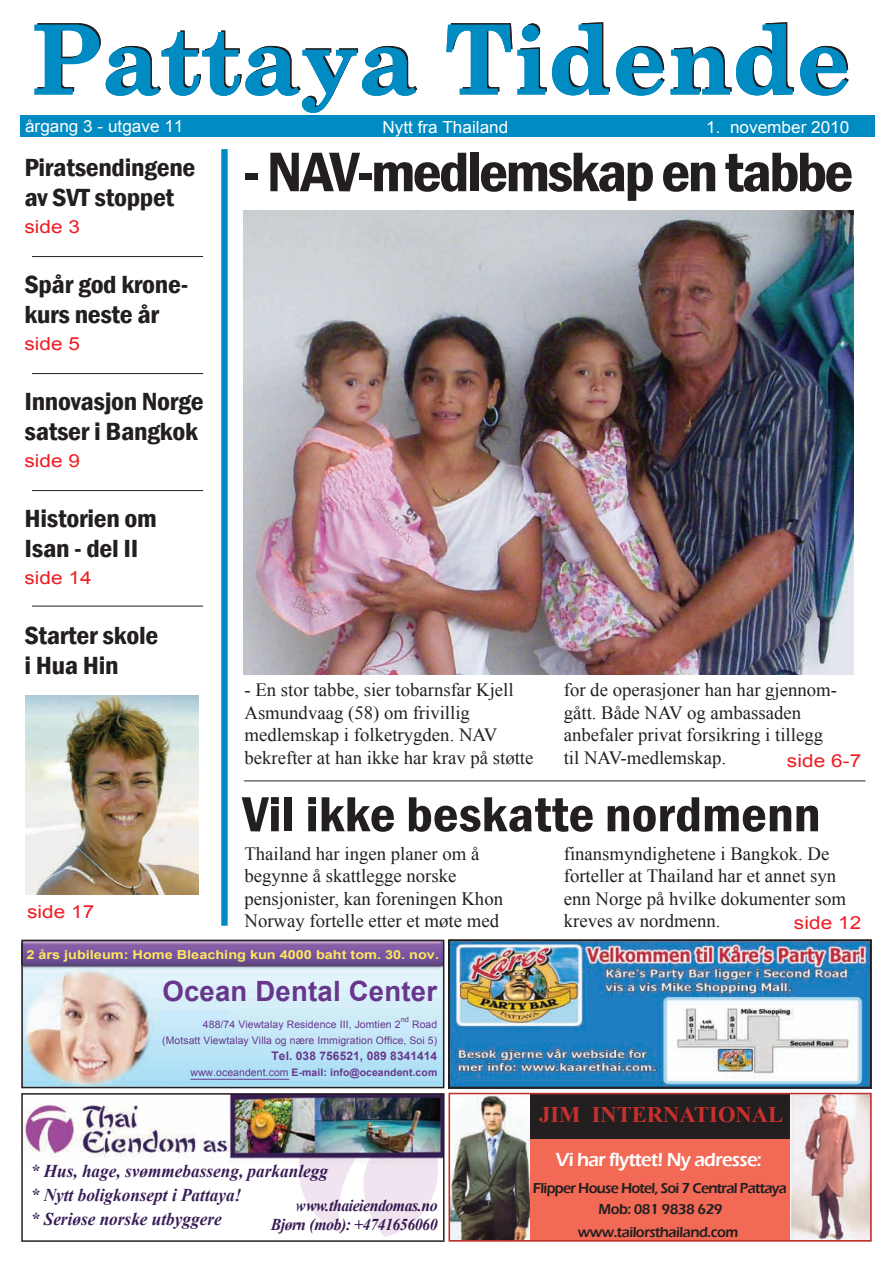
<style>
.page{position:relative;width:893px;height:1263px;background:#fff}
.page>*{position:absolute;margin:0;border:0;box-sizing:border-box;transform-origin:0 0}
.t1{font:600 condensed 57.75px "Franklin Gothic";letter-spacing:-.045em;color:#231f20;scale:1.1 1}
.t2{font:600 condensed 51px "Franklin Gothic";color:#231f20;scale:1.1 1}
.t3{font:700 27.9px "Arial";letter-spacing:.01em;color:#68368b}
.t4{font:600 condensed 25.5px/30px "Franklin Gothic";letter-spacing:-.01em;color:#231f20;scale:1.1 1}
.t5{font:700 22.35px "Times New Roman";color:#c7312d}
.t6{font:600 19.5px "Eras ITC";letter-spacing:-.035em;color:#fff;scale:.96 1}
.t7{font:18.75px/22.5px "Times New Roman";color:#231f20}
.t8{font:italic 700 18px/24px "Times New Roman";color:#381e56;scale:.96 1}
.t9{font:18px "Arial";letter-spacing:.005em;color:#ee1d23;scale:1.15 1}
.t10{font:16.65px "Arial";color:#fff}
.t11{font:italic 700 16.5px/19.5px "Times New Roman";letter-spacing:-.03em;color:#381c54;text-align:right;scale:.96 1}
.t12{font:600 14.85px/21px "Eras ITC";letter-spacing:-.045em;color:#231f20;text-align:center;scale:.96 1}
.t13{font:700 12.45px "Arial";color:#ffe75f;scale:1.16 1}
.t14{font:700 11.85px "Arial";letter-spacing:.01em;color:#68368b}
.t15{font:10.35px/16.2px "Arial";letter-spacing:.01em;color:#68368b;text-align:right}
.t16{font:700 10.35px "Arial";letter-spacing:.01em;color:#68368b}
.t17{font:7.35px "Arial";color:#68368b}
.s1{font-weight:400}
</style>
<div class="page">
<div style="left:21px;top:116px;width:854px;height:21px;background:#008bc2"></div>
<svg style="left:34px;top:23px;width:383px;height:90px"></svg>
<svg style="left:446px;top:22px;width:403px;height:74px"></svg>
<div style="left:221px;top:149px;width:7px;height:777px;background:#008bc2"></div>
<img style="left:24px;top:943px;width:417px;height:142px">
<hr style="left:190px;top:1079px;width:99px;height:1px;background:#68368b">
<div style="left:21px;top:940px;width:423px;height:148px;border:2px solid #231f20"></div>
<hr style="left:32px;top:256px;width:171px;height:1px;background:#231f20">
<hr style="left:32px;top:373px;width:171px;height:1px;background:#231f20">
<hr style="left:32px;top:490px;width:171px;height:1px;background:#231f20">
<hr style="left:32px;top:606px;width:171px;height:1px;background:#231f20">
<img style="left:451px;top:942px;width:417px;height:143px">
<div style="left:448px;top:939px;width:423px;height:149px;border:2px solid #231f20"></div>
<img style="left:243px;top:210px;width:610px;height:464px">
<hr style="left:244px;top:781px;width:621px;height:1px;background:#231f20">
<img style="left:21px;top:1093px;width:424px;height:149px">
<img style="left:299px;top:1100px;width:139px;height:139px">
<img style="left:25px;top:695px;width:174px;height:199px">
<div style="left:449px;top:1093px;width:423px;height:148px;background:#f26a56"></div>
<div style="left:519px;top:1093px;width:322px;height:46px;background:#231f20"></div>
<img style="left:452px;top:1096px;width:78px;height:142px">
<img style="left:790px;top:1096px;width:79px;height:142px">
<div style="left:449px;top:1093px;width:423px;height:148px;border:2px solid #be312e"></div>
<p class="t10" style="left:25px;top:115px;width:160px">årgang 3 - utgave 11</p>
<p class="t10" style="left:382px;top:116px;width:127px">Nytt fra Thailand</p>
<p class="t10" style="left:706px;top:116px;width:145px">1. november 2010</p>
<h3 class="t4" style="left:24px;top:152px;width:157px">Piratsendingene av SVT stoppet</h3>
<p class="t9" style="left:24px;top:215px;width:50px">side 3</p>
<h3 class="t4" style="left:24px;top:269px;width:150px">Spår god krone&shy;kurs neste år</h3>
<p class="t9" style="left:24px;top:332px;width:50px">side 5</p>
<h3 class="t4" style="left:24px;top:386px;width:165px">Innovasjon Norge satser i Bangkok</h3>
<p class="t9" style="left:24px;top:449px;width:50px">side 9</p>
<h3 class="t4" style="left:24px;top:503px;width:122px">Historien om<br>Isan - del II</h3>
<p class="t9" style="left:24px;top:566px;width:60px">side 14</p>
<h3 class="t4" style="left:24px;top:620px;width:123px">Starter skole i Hua Hin</h3>
<p class="t9" style="left:27px;top:900px;width:60px">side 17</p>
<h1 class="t1" style="left:243px;top:133px;width:556px">- NAV-medlemskap en tabbe</h1>
<p class="t7" style="left:244px;top:678px;width:290px">- En stor tabbe, sier tobarnsfar Kjell Asmundvaag (58) om frivillig medlemskap i folketrygden. NAV bekrefter at han ikke har krav på støtte</p>
<p class="t7" style="left:564px;top:678px;width:275px">for de operasjoner han har gjennom&shy;gått. Både NAV og ambassaden anbefaler privat forsikring i tillegg til NAV-medlemskap.</p>
<p class="t9" style="left:787px;top:749px;width:66px">side 6-7</p>
<h2 class="t2" style="left:242px;top:780px;width:527px">Vil ikke beskatte nordmenn</h2>
<p class="t7" style="left:244px;top:842px;width:260px">Thailand har ingen planer om å begynne å skattlegge norske pensjonister, kan foreningen Khon<br>Norway fortelle etter et møte med</p>
<p class="t7" style="left:564px;top:842px;width:284px">finansmyndighetene i Bangkok. De forteller at Thailand har et annet syn enn Norge på hvilke dokumenter som kreves av nordmenn.</p>
<p class="t9" style="left:794px;top:911px;width:60px">side 12</p>
<p class="t13" style="left:26px;top:946px;width:357px">2 års jubileum: Home Bleaching kun 4000 baht tom. 30. nov.</p>
<h3 class="t3" style="left:162px;top:973px;width:276px">Ocean Dental Center</h3>
<p class="t15" style="left:203px;top:1016px;width:199px">488/74 Viewtalay Residence III, Jomtien 2</p>
<p class="t17" style="left:401px;top:1014px;width:10px">nd</p>
<p class="t15" style="left:162px;top:1016px;width:277px">Road<br>(Motsatt Viewtalay Villa og nære Immigration Office, Soi 5)</p>
<p class="t14" style="left:272px;top:1048px;width:167px">Tel. 038 756521, 089 8341414</p>
<p class="t16" style="left:190px;top:1066px;width:248px"><span class="s1">www.oceandent.com</span> E-mail: info@oceandent.com</p>
<p class="t8" style="left:31px;top:1159px;width:311px">* Hus, hage, svømmebasseng, parkanlegg * Nytt boligkonsept i Pattaya!<br>* Seriøse norske utbyggere</p>
<p class="t11" style="left:271px;top:1195px;width:175px">www.thaieiendomas.no<br>Bjørn (mob): +4741656060</p>
<p class="t5" style="left:539px;top:1098px;width:246px">JIM INTERNATIONAL</p>
<p class="t6" style="left:556px;top:1148px;width:216px">Vi har flyttet! Ny adresse:</p>
<p class="t12" style="left:533px;top:1178px;width:266px">Flipper House Hotel, Soi 7 Central Pattaya<br>Mob: 081 9838 629</p>
<p class="t12" style="left:578px;top:1222px;width:169px">www.tailorsthailand.com</p>
</div>
